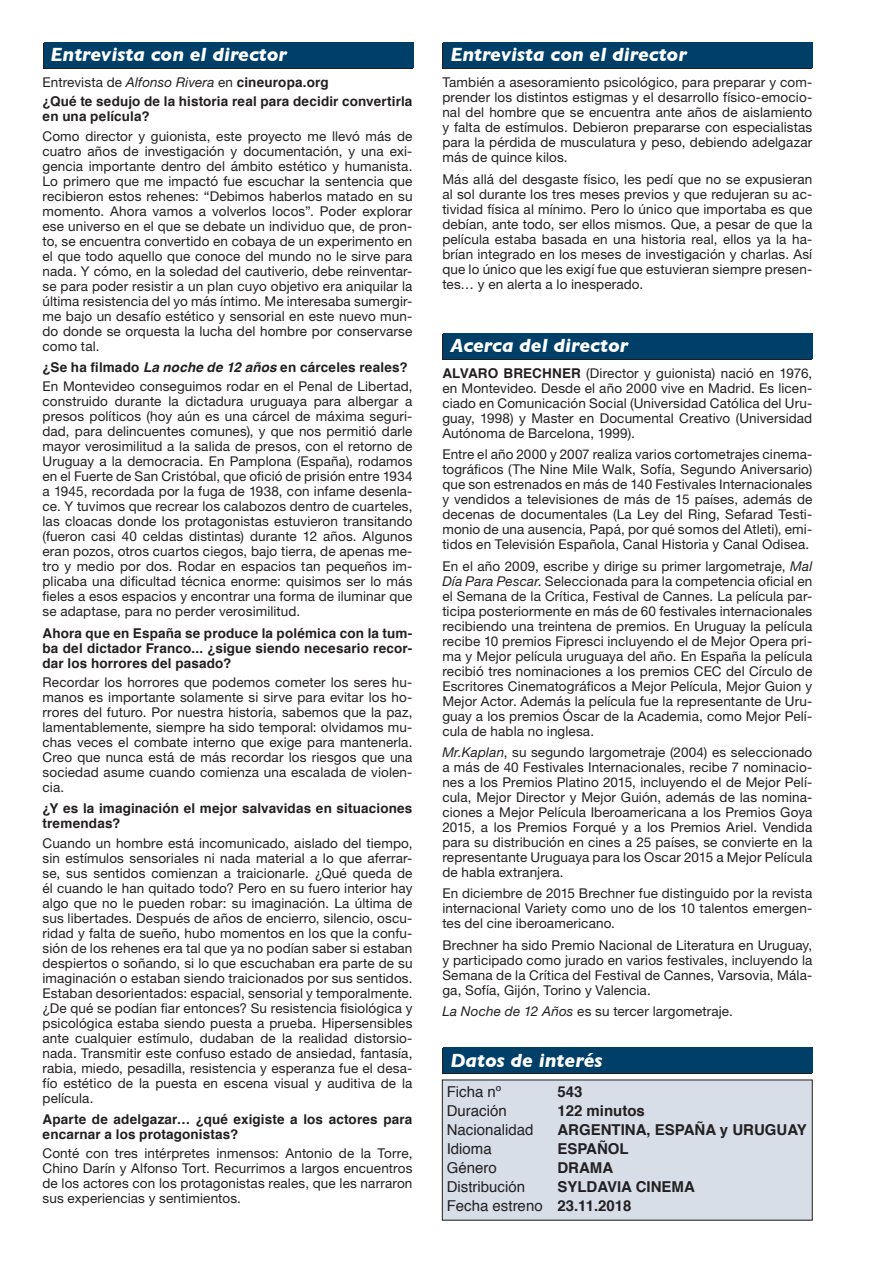
<style>
.page{position:relative;width:893px;height:1263px;background:#fff}
.page>*{position:absolute;margin:0;border:0;box-sizing:border-box;transform-origin:0 0}
.t1{font:italic 700 19.5px "Gill Sans";color:#fff}
.t2{font:15px "Helvetica";color:#231f20}
.t3{font:700 15px "Helvetica";color:#231f20}
.t4{font:13.5px/15px "Helvetica Neue";letter-spacing:.01em;color:#231f20;text-align:justify}
.t5{font:700 13.5px/15px "Helvetica";letter-spacing:.01em;color:#231f20}
.s1{font-style:italic}
.s2{font-family:"Helvetica";font-weight:700}
.s3{font-weight:700}
</style>
<div class="page">
<div style="left:43px;top:44px;width:369px;height:25px;background:#231f20"></div>
<div style="left:44px;top:43px;width:370px;height:25px;background:#004068"></div>
<div style="left:442px;top:1049px;width:370px;height:25px;background:#231f20"></div>
<div style="left:443px;top:1048px;width:370px;height:25px;background:#004068"></div>
<div style="left:442px;top:1080px;width:370px;height:140px;background:#d7dee8"></div>
<div style="left:442px;top:334px;width:370px;height:26px;background:#231f20"></div>
<div style="left:443px;top:333px;width:370px;height:26px;background:#004068"></div>
<div style="left:442px;top:44px;width:370px;height:25px;background:#231f20"></div>
<div style="left:443px;top:43px;width:370px;height:25px;background:#004068"></div>
<p class="t1" style="left:51px;top:43px;width:238px">Entrevista con el director</p>
<p class="t4" style="left:43px;top:75px;width:288px">Entrevista de <span class="s1">Alfonso Rivera</span> en <span class="s2">cineuropa.org</span></p>
<p class="t5" style="left:43px;top:94px;width:371px">¿Qué te sedujo de la historia real para decidir convertirla en una película?</p>
<p class="t4" style="left:43px;top:128px;width:371px">Como director y guionista, este proyecto me llevó más de cuatro años de investigación y documentación, y una exi&shy;gencia importante dentro del ámbito estético y humanista.<br>Lo primero que me impactó fue escuchar la sentencia que recibieron estos rehenes: “Debimos haberlos matado en su momento. Ahora vamos a volverlos locos”. Poder explorar ese universo en el que se debate un individuo que, de pron&shy;to, se encuentra convertido en cobaya de un experimento en el que todo aquello que conoce del mundo no le sirve para nada. Y cómo, en la soledad del cautiverio, debe reinventar&shy;se para poder resistir a un plan cuyo objetivo era aniquilar la última resistencia del yo más íntimo. Me interesaba sumergir&shy;me bajo un desafío estético y sensorial en este nuevo mun&shy;do donde se orquesta la lucha del hombre por conservarse como tal.</p>
<p class="t5" style="left:43px;top:360px;width:367px">¿Se ha filmado <span class="s1">La noche de 12 años</span> en cárceles reales?</p>
<p class="t4" style="left:43px;top:379px;width:371px">En Montevideo conseguimos rodar en el Penal de Libertad, construido durante la dictadura uruguaya para albergar a presos políticos (hoy aún es una cárcel de máxima seguri&shy;dad, para delincuentes comunes), y que nos permitió darle mayor verosimilitud a la salida de presos, con el retorno de Uruguay a la democracia. En Pamplona (España), rodamos en el Fuerte de San Cristóbal, que ofició de prisión entre 1934 a 1945, recordada por la fuga de 1938, con infame desenla&shy;ce. Y tuvimos que recrear los calabozos dentro de cuarteles, las cloacas donde los protagonistas estuvieron transitando (fueron casi 40 celdas distintas) durante 12 años. Algunos eran pozos, otros cuartos ciegos, bajo tierra, de apenas me&shy;tro y medio por dos. Rodar en espacios tan pequeños im&shy;plicaba una dificultad técnica enorme: quisimos ser lo más fieles a esos espacios y encontrar una forma de iluminar que se adaptase, para no perder verosimilitud.</p>
<p class="t5" style="left:43px;top:626px;width:371px;text-align:justify">Ahora que en España se produce la polémica con la tum&shy;ba del dictador Franco... ¿sigue siendo necesario recor&shy;dar los horrores del pasado?</p>
<p class="t4" style="left:43px;top:674px;width:371px">Recordar los horrores que podemos cometer los seres hu&shy;manos es importante solamente si sirve para evitar los ho&shy;rrores del futuro. Por nuestra historia, sabemos que la paz, lamentablemente, siempre ha sido temporal: olvidamos mu&shy;chas veces el combate interno que exige para mantenerla.<br>Creo que nunca está de más recordar los riesgos que una sociedad asume cuando comienza una escalada de violen&shy;cia.</p>
<p class="t5" style="left:43px;top:801px;width:371px">¿Y es la imaginación el mejor salvavidas en situaciones tremendas?</p>
<p class="t4" style="left:43px;top:835px;width:371px">Cuando un hombre está incomunicado, aislado del tiempo, sin estímulos sensoriales ni nada material a lo que aferrar&shy;se, sus sentidos comienzan a traicionarle. ¿Qué queda de él cuando le han quitado todo? Pero en su fuero interior hay algo que no le pueden robar: su imaginación. La última de sus libertades. Después de años de encierro, silencio, oscu&shy;ridad y falta de sueño, hubo momentos en los que la confu&shy;sión de los rehenes era tal que ya no podían saber si estaban despiertos o soñando, si lo que escuchaban era parte de su imaginación o estaban siendo traicionados por sus sentidos.<br>Estaban desorientados: espacial, sensorial y temporalmente. ¿De qué se podían fiar entonces? Su resistencia fisiológica y psicológica estaba siendo puesta a prueba. Hipersensibles ante cualquier estímulo, dudaban de la realidad distorsio&shy;nada. Transmitir este confuso estado de ansiedad, fantasía, rabia, miedo, pesadilla, resistencia y esperanza fue el desa&shy;fío estético de la puesta en escena visual y auditiva de la película.</p>
<p class="t5" style="left:43px;top:1112px;width:371px">Aparte de adelgazar… ¿qué exigiste a los actores para encarnar a los protagonistas?</p>
<p class="t4" style="left:43px;top:1146px;width:371px">Conté con tres intérpretes inmensos: Antonio de la Torre, Chino Darín y Alfonso Tort. Recurrimos a largos encuentros de los actores con los protagonistas reales, que les narraron sus experiencias y sentimientos.</p>
<p class="t1" style="left:450px;top:43px;width:238px">Entrevista con el director</p>
<p class="t4" style="left:442px;top:75px;width:371px">También a asesoramiento psicológico, para preparar y com&shy;prender los distintos estigmas y el desarrollo físico-emocio&shy;nal del hombre que se encuentra ante años de aislamiento y falta de estímulos. Debieron prepararse con especialistas para la pérdida de musculatura y peso, debiendo adelgazar más de quince kilos.</p>
<p class="t4" style="left:442px;top:171px;width:371px">Más allá del desgaste físico, les pedí que no se expusieran al sol durante los tres meses previos y que redujeran su ac&shy;tividad física al mínimo. Pero lo único que importaba es que debían, ante todo, ser ellos mismos. Que, a pesar de que la película estaba basada en una historia real, ellos ya la ha&shy;brían integrado en los meses de investigación y charlas. Así que lo único que les exigí fue que estuvieran siempre presen&shy;tes… y en alerta a lo inesperado.</p>
<p class="t1" style="left:450px;top:334px;width:179px">Acerca del director</p>
<p class="t4" style="left:442px;top:365px;width:371px"><span class="s2">ALVARO BRECHNER</span> (Director y guionista) nació en 1976, en Montevideo. Desde el año 2000 vive en Madrid. Es licen&shy;ciado en Comunicación Social (Universidad Católica del Uru&shy;guay, 1998) y Master en Documental Creativo (Universidad Autónoma de Barcelona, 1999).</p>
<p class="t4" style="left:442px;top:447px;width:371px">Entre el año 2000 y 2007 realiza varios cortometrajes cinema&shy;tográficos (The Nine Mile Walk, Sofía, Segundo Aniversario) que son estrenados en más de 140 Festivales Internacionales y vendidos a televisiones de más de 15 países, además de decenas de documentales (La Ley del Ring, Sefarad Testi&shy;monio de una ausencia, Papá, por qué somos del Atleti), emi&shy;tidos en Televisión Española, Canal Historia y Canal Odisea.</p>
<p class="t4" style="left:442px;top:558px;width:371px">En el año 2009, escribe y dirige su primer largometraje, <span class="s1">Mal Día Para Pescar</span>. Seleccionada para la competencia oficial en el Semana de la Crítica, Festival de Cannes. La película par&shy;ticipa posteriormente en más de 60 festivales internacionales recibiendo una treintena de premios. En Uruguay la película recibe 10 premios Fipresci incluyendo el de Mejor Opera pri&shy;ma y Mejor película uruguaya del año. En España la película recibió tres nominaciones a los premios CEC del Círculo de Escritores Cinematográficos a Mejor Película, Mejor Guion y Mejor Actor. Además la película fue la representante de Uru&shy;guay a los premios Óscar de la Academia, como Mejor Pelí&shy;cula de habla no inglesa.</p>
<p class="t4" style="left:442px;top:744px;width:371px"><span class="s1">Mr.Kaplan</span>, su segundo largometraje (2004) es seleccionado a más de 40 Festivales Internacionales, recibe 7 nominacio&shy;nes a los Premios Platino 2015, incluyendo el de Mejor Pelí&shy;cula, Mejor Director y Mejor Guión, además de las nomina&shy;ciones a Mejor Película Iberoamericana a los Premios Goya 2015, a los Premios Forqué y a los Premios Ariel. Vendida para su distribución en cines a 25 países, se convierte en la representante Uruguaya para los Oscar 2015 a Mejor Película de habla extranjera.</p>
<p class="t4" style="left:442px;top:886px;width:371px">En diciembre de 2015 Brechner fue distinguido por la revista internacional Variety como uno de los 10 talentos emergen&shy;tes del cine iberoamericano.</p>
<p class="t4" style="left:442px;top:937px;width:371px">Brechner ha sido Premio Nacional de Literatura en Uruguay, y participado como jurado en varios festivales, incluyendo la Semana de la Crítica del Festival de Cannes, Varsovia, Mála&shy;ga, Sofía, Gijón, Torino y Valencia.</p>
<p class="t4" style="left:442px;top:1004px;width:292px"><span class="s1">La Noche de 12 Años</span> es su tercer largometraje.</p>
<p class="t1" style="left:450px;top:1048px;width:154px">Datos de interés</p>
<p class="t2" style="left:447px;top:1080px;width:56px">Ficha nº</p>
<p class="t3" style="left:557px;top:1079px;width:27px">543</p>
<p class="t2" style="left:447px;top:1099px;width:62px">Duración</p>
<p class="t3" style="left:557px;top:1098px;width:89px">122 minutos</p>
<p class="t2" style="left:447px;top:1118px;width:88px">Nacionalidad</p>
<p class="t3" style="left:557px;top:1117px;width:251px">ARGENTINA, ESPAÑA y URUGUAY</p>
<p class="t2" style="left:447px;top:1137px;width:47px">Idioma</p>
<p class="t3" style="left:557px;top:1136px;width:73px">ESPAÑOL</p>
<p class="t2" style="left:447px;top:1156px;width:52px">Género</p>
<p class="t3" style="left:557px;top:1155px;width:57px">DRAMA</p>
<p class="t2" style="left:447px;top:1175px;width:80px">Distribución</p>
<p class="t3" style="left:557px;top:1174px;width:139px">SYLDAVIA CINEMA</p>
<p class="t2" style="left:447px;top:1194px;width:186px">Fecha estreno <span class="s3">23.11.2018</span></p>
</div>
